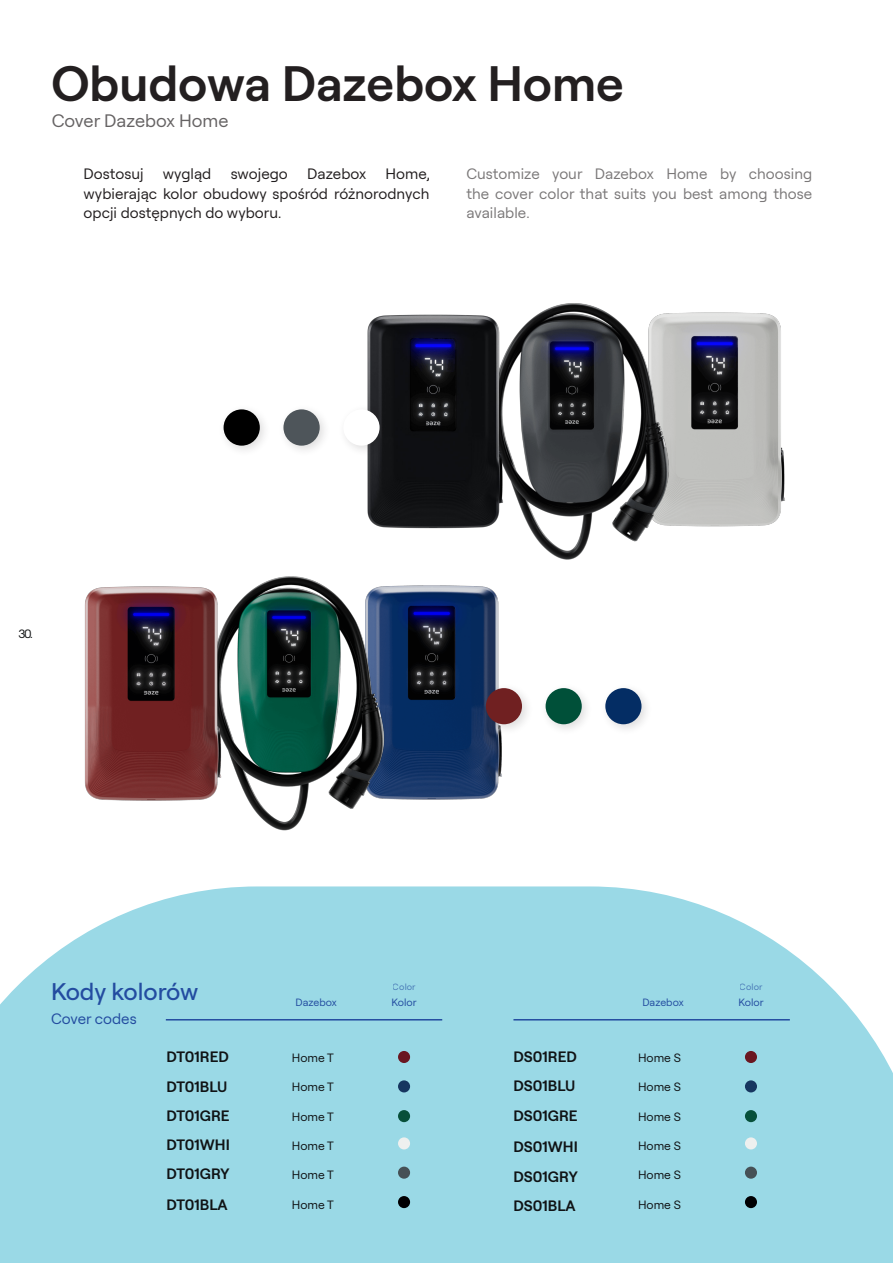
<style>
.page{position:relative;width:893px;height:1263px;background:#fff}
.page>*{position:absolute;margin:0;border:0;box-sizing:border-box;transform-origin:0 0}
.t1{font:600 49.5px "Roobert";color:#231f20}
.t2{font:500 24px "Roobert";color:#234ca0}
.t3{font:18px "Roobert";color:#231f20}
.trafiletti_di_testo{font:15px/19.5px "Roobert";color:#231f20;text-align:justify}
.t4{font:600 15px "Roobert";color:#101315}
.t5{font:15px "Roobert";color:#234ca0}
.t6{font:12px "Roobert";color:#101315}
.t7{font:12px "Roobert";color:#111314}
.t8{font:10.5px "Roobert";color:#234ca0}
.t9{font:9px "Roobert";color:#234ca0}
</style>
<div class="page">
<svg style="left:0;top:886px;width:893px;height:377px;background:#a1dbe7"></svg>
<div style="left:398px;top:1051px;width:12px;height:12px;background:#6a1721;border-radius:50%"></div>
<div style="left:745px;top:1051px;width:12px;height:12px;background:#6a1721;border-radius:50%"></div>
<div style="left:398px;top:1110px;width:12px;height:12px;background:#07503a;border-radius:50%"></div>
<div style="left:745px;top:1110px;width:12px;height:12px;background:#07503a;border-radius:50%"></div>
<div style="left:398px;top:1166px;width:12px;height:13px;background:#465156;border-radius:50%"></div>
<div style="left:745px;top:1166px;width:12px;height:13px;background:#465156;border-radius:50%"></div>
<div style="left:398px;top:1080px;width:12px;height:12px;background:#173660;border-radius:50%"></div>
<div style="left:745px;top:1080px;width:12px;height:12px;background:#173660;border-radius:50%"></div>
<div style="left:398px;top:1137px;width:12px;height:12px;background:#eef0ef;border-radius:50%"></div>
<div style="left:745px;top:1137px;width:12px;height:12px;background:#eef0ef;border-radius:50%"></div>
<div style="left:398px;top:1196px;width:12px;height:12px;background:#000002;border-radius:50%"></div>
<div style="left:745px;top:1196px;width:12px;height:12px;background:#000002;border-radius:50%"></div>
<hr style="left:166px;top:1019px;width:276px;height:1px;background:#234ca0">
<hr style="left:513px;top:1019px;width:277px;height:1px;background:#234ca0">
<img style="left:675px;top:312px;width:110px;height:215px">
<img style="left:535px;top:303px;width:140px;height:257px">
<img style="left:367px;top:314px;width:168px;height:223px">
<img style="left:367px;top:528px;width:166px;height:272px">
<img style="left:252px;top:545px;width:140px;height:286px">
<img style="left:84px;top:586px;width:168px;height:221px">
<div style="left:218px;top:404px;width:53px;height:53px;background:#231f20;opacity:.15"></div>
<div style="left:224px;top:409px;width:36px;height:37px;background:#000;border-radius:50%"></div>
<div style="left:338px;top:404px;width:53px;height:53px;background:#231f20;opacity:.15"></div>
<div style="left:343px;top:409px;width:37px;height:37px;background:#fff;border-radius:50%"></div>
<div style="left:278px;top:404px;width:53px;height:53px;background:#231f20;opacity:.15"></div>
<div style="left:283px;top:409px;width:37px;height:37px;background:#4e555a;border-radius:50%"></div>
<div style="left:480px;top:683px;width:53px;height:53px;background:#231f20;opacity:.15"></div>
<div style="left:486px;top:688px;width:36px;height:36px;background:#702021;border-radius:50%"></div>
<div style="left:600px;top:683px;width:53px;height:53px;background:#231f20;opacity:.15"></div>
<div style="left:605px;top:688px;width:36px;height:36px;background:#042d64;border-radius:50%"></div>
<div style="left:540px;top:683px;width:53px;height:53px;background:#231f20;opacity:.15"></div>
<div style="left:546px;top:688px;width:36px;height:36px;background:#005039;border-radius:50%"></div>
<p class="t1" style="left:51px;top:48px;width:574px">Obudowa Dazebox Home</p>
<p class="t3" style="left:52px;top:108px;width:179px">Cover Dazebox Home</p>
<p class="trafiletti_di_testo" style="left:84px;top:163px;width:62px">Dostosuj</p>
<p class="trafiletti_di_testo" style="left:163px;top:163px;width:50px">wygląd</p>
<p class="trafiletti_di_testo" style="left:231px;top:163px;width:59px">swojego</p>
<p class="trafiletti_di_testo" style="left:307px;top:163px;width:61px">Dazebox</p>
<p class="trafiletti_di_testo" style="left:84px;top:163px;width:348px;text-indent:302px">Home, wybierając kolor obudowy spośród różnorodnych opcji dostępnych do wyboru.</p>
<p class="trafiletti_di_testo" style="left:466px;top:163px;width:347px">Customize your Dazebox Home by choosing the cover color that suits you best among those available.</p>
<p class="t7" style="left:19px;top:625px;width:16px">30.</p>
<p class="t2" style="left:51px;top:974px;width:149px">Kody kolorów</p>
<p class="t5" style="left:51px;top:1008px;width:87px">Cover codes</p>
<p class="t9" style="left:393px;top:980px;width:24px">Color</p>
<p class="t9" style="left:740px;top:980px;width:24px">Color</p>
<p class="t8" style="left:295px;top:995px;width:43px">Dazebox</p>
<p class="t8" style="left:392px;top:995px;width:27px">Kolor</p>
<p class="t8" style="left:642px;top:995px;width:43px">Dazebox</p>
<p class="t8" style="left:738px;top:995px;width:27px">Kolor</p>
<p class="t4" style="left:167px;top:1046px;width:64px">DT01RED</p>
<p class="t4" style="left:167px;top:1075px;width:62px">DT01BLU</p>
<p class="t4" style="left:513px;top:1046px;width:65px">DS01RED</p>
<p class="t6" style="left:292px;top:1049px;width:44px">Home T</p>
<p class="t6" style="left:638px;top:1049px;width:45px">Home S</p>
<p class="t6" style="left:292px;top:1078px;width:44px">Home T</p>
<p class="t6" style="left:638px;top:1078px;width:45px">Home S</p>
<p class="t4" style="left:513px;top:1075px;width:64px">DS01BLU</p>
<p class="t4" style="left:167px;top:1105px;width:65px">DT01GRE</p>
<p class="t4" style="left:167px;top:1134px;width:65px">DT01WHI</p>
<p class="t4" style="left:167px;top:1163px;width:65px">DT01GRY</p>
<p class="t4" style="left:167px;top:1194px;width:63px">DT01BLA</p>
<p class="t4" style="left:513px;top:1105px;width:66px">DS01GRE</p>
<p class="t6" style="left:292px;top:1108px;width:44px">Home T</p>
<p class="t6" style="left:638px;top:1108px;width:45px">Home S</p>
<p class="t4" style="left:513px;top:1135px;width:66px">DS01WHI</p>
<p class="t6" style="left:292px;top:1137px;width:44px">Home T</p>
<p class="t6" style="left:638px;top:1137px;width:45px">Home S</p>
<p class="t6" style="left:292px;top:1166px;width:44px">Home T</p>
<p class="t6" style="left:638px;top:1166px;width:45px">Home S</p>
<p class="t6" style="left:292px;top:1196px;width:44px">Home T</p>
<p class="t6" style="left:638px;top:1196px;width:45px">Home S</p>
<p class="t4" style="left:513px;top:1166px;width:66px">DS01GRY</p>
<p class="t4" style="left:513px;top:1195px;width:64px">DS01BLA</p>
</div>
